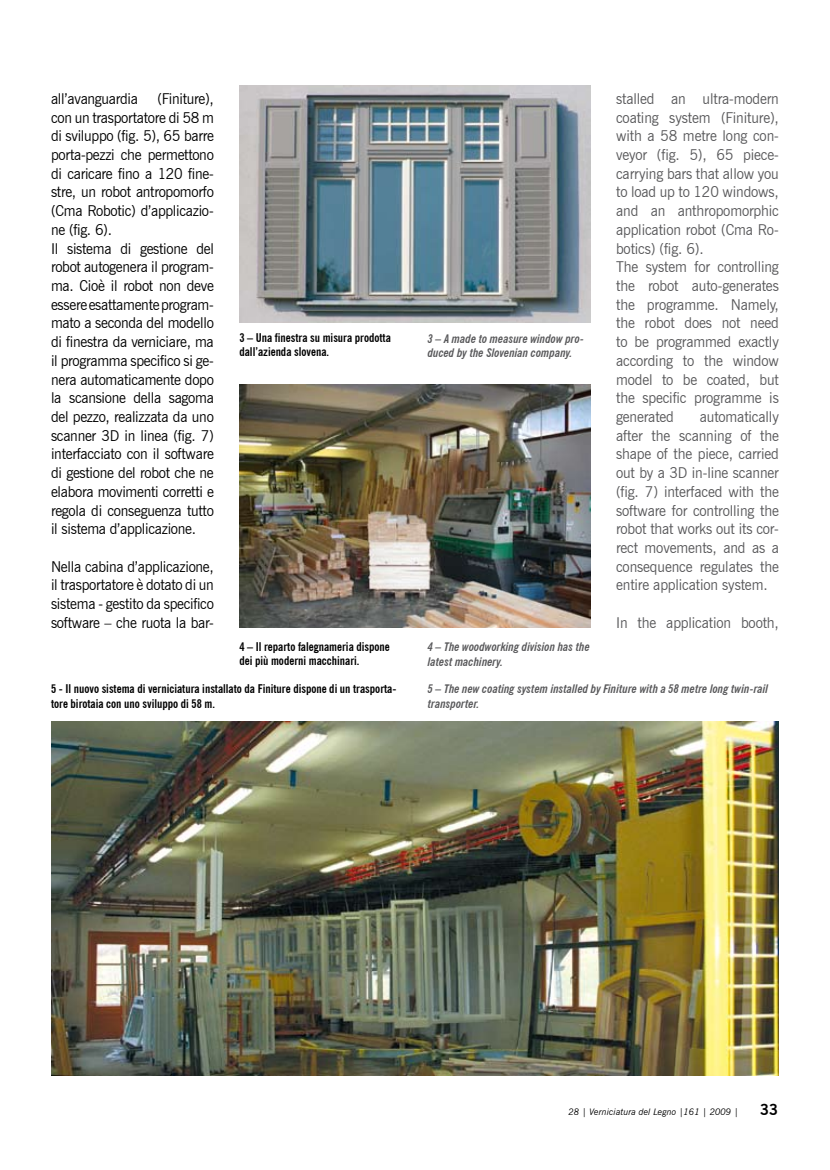
<style>
.page{position:relative;width:830px;height:1170px;background:#fff}
.page>*{position:absolute;margin:0;border:0;box-sizing:border-box;transform-origin:0 0}
.t1{font:15px/18.8px "News Gothic BT";letter-spacing:-.02em;color:#000;scale:.95 1}
.t2{font:15px/18.8px "News Gothic BT";letter-spacing:-.01em;color:#58585a;scale:.95 1}
.t3{font:700 15px "News Gothic BT";color:#000}
.t4{font:700 condensed 12px/14.4px "News Gothic BT";color:#000}
.t5{font:italic 700 condensed 12px/14.4px "News Gothic BT";color:#58585a}
.t6{font:italic 9px "News Gothic BT";color:#000}
</style>
<div class="page">
<img style="left:239px;top:85px;width:351px;height:237px">
<img style="left:239px;top:384px;width:351px;height:244px">
<img style="left:51px;top:721px;width:727px;height:354px">
<p class="t1" style="left:51px;top:89px;width:173px;text-indent:106px">(Finiture), con un trasportatore di 58 m di sviluppo (fig. 5), 65 barre porta-pezzi che permettono di caricare fino a 120 fine&shy;stre, un robot antropomorfo (Cma Robotic) d’applicazio&shy;ne (fig. 6).<br>Il sistema di gestione del robot autogenera il program&shy;ma. Cioè il robot non deve essere esattamente program&shy;mato a seconda del modello di finestra da verniciare, ma il programma specifico si ge&shy;nera automaticamente dopo la scansione della sagoma del pezzo, realizzata da uno scanner 3D in linea (fig. 7) interfacciato con il software di gestione del robot che ne elabora movimenti corretti e regola di conseguenza tutto il sistema d’applicazione.</p>
<p class="t1" style="left:51px;top:557px;width:173px;text-align:justify">Nella cabina d’applicazione, il trasportatore è dotato di un sistema - gestito da specifico software – che ruota la bar-</p>
<p class="t1" style="left:51px;top:89px;width:93px">all’avanguardia</p>
<p class="t4" style="left:239px;top:330px;width:153px">3 – Una finestra su misura prodotta dall’azienda slovena.</p>
<p class="t5" style="left:427px;top:331px;width:158px">3 – A made to measure window pro&shy;duced by the Slovenian company.</p>
<p class="t2" style="left:615px;top:89px;width:173px">stalled an ultra-modern coating system (Finiture), with a 58 metre long con&shy;veyor (fig. 5), 65 piece&shy;carrying bars that allow you to load up to 120 windows, and an anthropomorphic application robot (Cma Ro&shy;botics) (fig. 6).<br>The system for controlling the robot auto-generates the programme. Namely, the robot does not need to be programmed exactly according to the window model to be coated, but the specific programme is generated</p>
<p class="t2" style="left:615px;top:407px;width:173px;text-align:justify;text-indent:84px">automatically after the scanning of the shape of the piece, carried out by a 3D in-line scanner (fig. 7) interfaced with the software for controlling the robot that works out its cor&shy;rect movements, and as a consequence regulates the entire application system.</p>
<p class="t2" style="left:615px;top:613px;width:173px">In the application booth,</p>
<p class="t4" style="left:239px;top:639px;width:152px">4 – Il reparto falegnameria dispone dei più moderni macchinari.</p>
<p class="t4" style="left:51px;top:681px;width:346px">5 - Il nuovo sistema di verniciatura installato da Finiture dispone di un trasporta&shy;tore birotaia con uno sviluppo di 58 m.</p>
<p class="t5" style="left:427px;top:639px;width:163px">4 – The woodworking division has the latest machinery.</p>
<p class="t5" style="left:427px;top:681px;width:342px">5 – The new coating system installed by Finiture with a 58 metre long twin-rail transporter.</p>
<p class="t6" style="left:568px;top:1105px;width:171px">28 | Verniciatura del Legno |161 | 2009 |</p>
<p class="t3" style="left:759px;top:1100px;width:20px">33</p>
</div>
